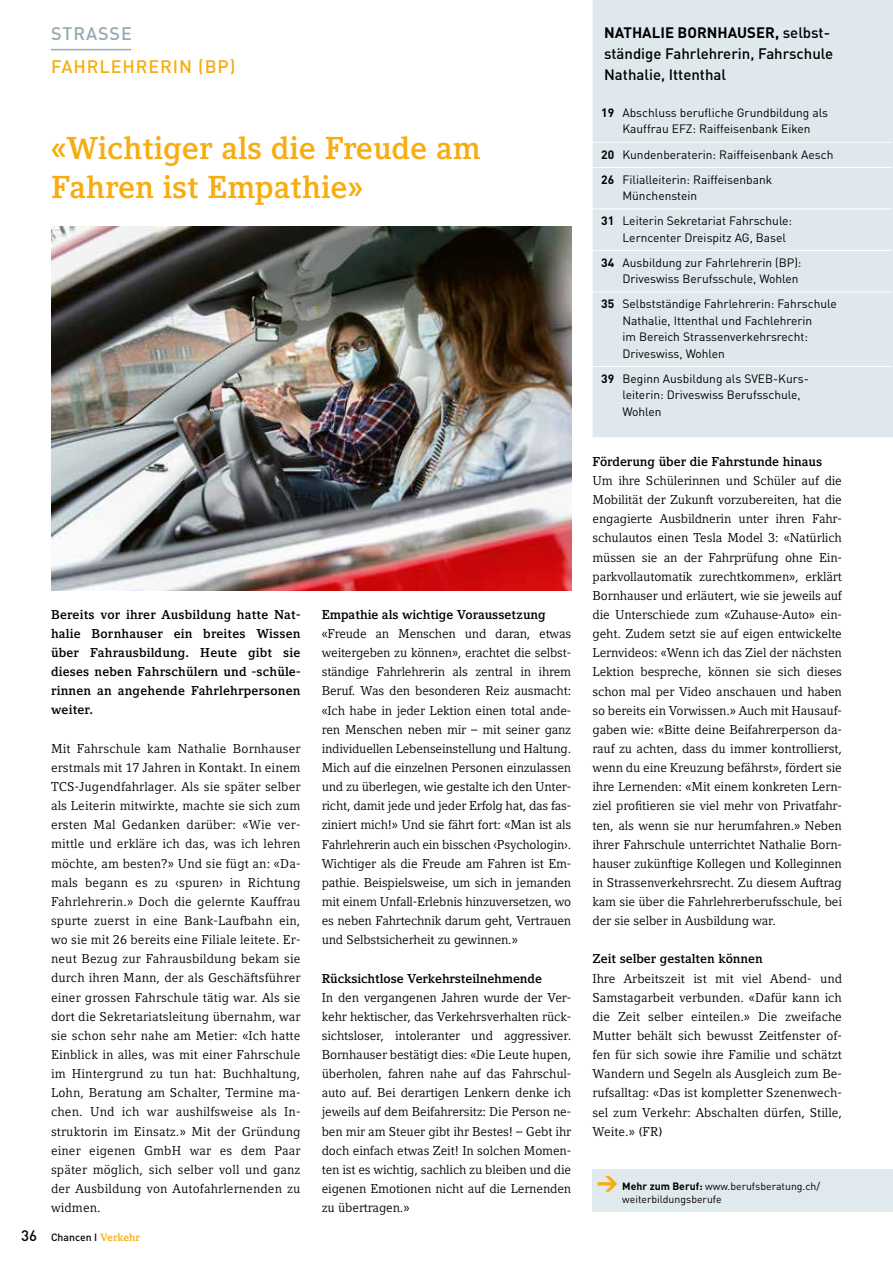
<style>
.page{position:relative;width:893px;height:1263px;background:#fff}
.page>*{position:absolute;margin:0;border:0;box-sizing:border-box;transform-origin:0 0}
.t1{font:700 31.5px/38.2px "Compatil Letter LT";color:#f7ad11}
.t2{font:500 18px "DIN";letter-spacing:.05em;color:#f7ad11}
.t3{font:500 18px "DIN";letter-spacing:.05em;color:#98a9b1}
.t4{font:500 15px/21px "DIN";color:#000}
.t5{font:12.75px/19.2px "Compatil Letter LT";letter-spacing:-.01em;color:#000;text-align:justify}
.t6{font:700 12.75px/19.2px "Compatil Letter LT";color:#000;text-align:justify}
.t7{font:12px/16.5px "DIN";color:#000}
.t8{font:10.5px/13.5px "DIN";color:#000}
.t9{font:500 10.5px "DIN";color:#000}
.s1{font-size:15px}
.s2{font-family:"Compatil Letter LT";font-weight:700;color:#f7ad11}
.s3{font-weight:700}
.s4{font-weight:900;font-size:21px;color:#f7ad11}
</style>
<div class="page">
<div style="left:592px;top:1169px;width:301px;height:43px;background:#e0e9ed"></div>
<img style="left:51px;top:226px;width:520px;height:364px">
<hr style="left:51px;top:49px;width:80px;height:1px;background:#98a9b1">
<div style="left:593px;top:0;width:300px;height:437px;background:#dfe8ec"></div>
<hr style="left:593px;top:142px;width:299px;height:1px;background:#fff">
<hr style="left:593px;top:167px;width:299px;height:1px;background:#fff">
<hr style="left:593px;top:208px;width:299px;height:1px;background:#fff">
<hr style="left:593px;top:250px;width:299px;height:1px;background:#fff">
<hr style="left:593px;top:291px;width:299px;height:1px;background:#fff">
<hr style="left:593px;top:366px;width:299px;height:1px;background:#fff">
<h2 class="t3" style="left:51px;top:22px;width:82px">STRASSE</h2>
<h2 class="t2" style="left:51px;top:55px;width:186px">FAHRLEHRERIN (BP)</h2>
<h1 class="t1" style="left:51px;top:129px;width:431px">«Wichtiger als die Freude am<br>Fahren ist Empathie»</h1>
<p class="t6" style="left:51px;top:605px;width:251px">Bereits vor ihrer Ausbildung hatte Nat&shy;halie Bornhauser ein breites Wissen über Fahrausbildung. Heute gibt sie dieses neben Fahrschülern und -schüle&shy;rinnen an angehende Fahrlehrpersonen weiter.</p>
<p class="t5" style="left:51px;top:739px;width:251px">Mit Fahrschule kam Nathalie Bornhauser erstmals mit 17 Jahren in Kontakt. In einem TCS-Jugendfahrlager. Als sie später selber als Leiterin mitwirkte, machte sie sich zum ersten Mal Gedanken darüber: «Wie ver&shy;mittle und erkläre ich das, was ich lehren möchte, am besten?» Und sie fügt an: «Da&shy;mals begann es zu ‹spuren› in Richtung Fahrlehrerin.» Doch die gelernte Kauffrau spurte zuerst in eine Bank-Laufbahn ein, wo sie mit 26 bereits eine Filiale leitete. Er&shy;neut Bezug zur Fahrausbildung bekam sie durch ihren Mann, der als Geschäftsführer einer grossen Fahrschule tätig war. Als sie dort die Sekretariatsleitung übernahm, war sie schon sehr nahe am Metier: «Ich hatte Einblick in alles, was mit einer Fahrschule im Hintergrund zu tun hat: Buchhaltung, Lohn, Beratung am Schalter, Termine ma&shy;chen. Und ich war aushilfsweise als In&shy;struktorin im Einsatz.» Mit der Gründung einer eigenen GmbH war es dem Paar später möglich, sich selber voll und ganz der Ausbildung von Autofahrlernenden zu widmen.</p>
<p class="t9" style="left:21px;top:1230px;width:120px"><span class="s1">36</span> Chancen I <span class="s2">Verkehr</span></p>
<p class="t6" style="left:322px;top:605px;width:225px">Empathie als wichtige Voraussetzung</p>
<p class="t5" style="left:322px;top:624px;width:251px">«Freude an Menschen und daran, etwas weitergeben zu können», erachtet die selbst&shy;ständige Fahrlehrerin als zentral in ihrem Beruf. Was den besonderen Reiz ausmacht: «Ich habe in jeder Lektion einen total ande&shy;ren Menschen neben mir – mit seiner ganz individuellen Lebenseinstellung und Haltung.<br>Mich auf die einzelnen Personen einzulassen und zu überlegen, wie gestalte ich den Unter&shy;richt, damit jede und jeder Erfolg hat, das fas&shy;ziniert mich!» Und sie fährt fort: «Man ist als Fahrlehrerin auch ein bisschen ‹Psychologin›.<br>Wichtiger als die Freude am Fahren ist Em&shy;pathie. Beispielsweise, um sich in jemanden mit einem Unfall-Erlebnis hinzuversetzen, wo es neben Fahrtechnik darum geht, Vertrauen und Selbstsicherheit zu gewinnen.»</p>
<p class="t6" style="left:322px;top:968px;width:222px">Rücksichtlose Verkehrsteilnehmende</p>
<p class="t5" style="left:322px;top:987px;width:251px">In den vergangenen Jahren wurde der Ver&shy;kehr hektischer, das Verkehrsverhalten rück&shy;sichtsloser, intoleranter und aggressiver.<br>Bornhauser bestätigt dies: «Die Leute hupen, überholen, fahren nahe auf das Fahrschul&shy;auto auf. Bei derartigen Lenkern denke ich jeweils auf dem Beifahrersitz: Die Person ne&shy;ben mir am Steuer gibt ihr Bestes! – Gebt ihr doch einfach etwas Zeit! In solchen Momen&shy;ten ist es wichtig, sachlich zu bleiben und die eigenen Emotionen nicht auf die Lernenden zu übertragen.»</p>
<p class="t4" style="left:604px;top:21px;width:231px"><span class="s3">NATHALIE BORNHAUSER,</span> selbst&shy;ständige Fahrlehrerin, Fahrschule<br>Nathalie, Ittenthal</p>
<p class="t7" style="left:601px;top:104px;width:229px;text-align:center"><span class="s3">19</span> Abschluss berufliche Grundbildung als<br>Kauffrau EFZ: Raiffeisenbank Eiken</p>
<p class="t7" style="left:601px;top:141px;width:234px;line-height:25px"><span class="s3">20</span> Kundenberaterin: Raiffeisenbank Aesch<br><span class="s3">26</span> Filialleiterin: Raiffeisenbank</p>
<p class="t7" style="left:601px;top:183px;width:193px;line-height:25px;text-indent:21px">Münchenstein<br><span class="s3">31</span> Leiterin Sekretariat Fahrschule:</p>
<p class="t7" style="left:601px;top:224px;width:202px;line-height:25px;text-align:center">Lerncenter Dreispitz AG, Basel<br><span class="s3">34</span> Ausbildung zur Fahrlehrerin (BP):</p>
<p class="t7" style="left:601px;top:266px;width:237px;line-height:25px;text-indent:21px">Driveswiss Berufsschule, Wohlen<br><span class="s3">35</span> Selbstständige Fahrlehrerin: Fahrschule</p>
<p class="t7" style="left:622px;top:312px;width:191px">Nathalie, Ittenthal und Fachlehrerin im Bereich Strassenverkehrsrecht:<br>Driveswiss, Wohlen</p>
<p class="t7" style="left:622px;top:370px;width:186px;text-indent:-21px"><span class="s3">39</span> Beginn Ausbildung als SVEB-Kurs&shy;leiterin: Driveswiss Berufsschule,<br>Wohlen</p>
<p class="t6" style="left:592px;top:452px;width:231px">Förderung über die Fahrstunde hinaus</p>
<p class="t5" style="left:592px;top:471px;width:251px">Um ihre Schülerinnen und Schüler auf die Mobilität der Zukunft vorzubereiten, hat die engagierte Ausbildnerin unter ihren Fahr&shy;schulautos einen Tesla Model 3: «Natürlich müssen sie an der Fahrprüfung ohne Ein&shy;parkvollautomatik zurechtkommen», erklärt Bornhauser und erläutert, wie sie jeweils auf die Unterschiede zum «Zuhause-Auto» ein&shy;geht. Zudem setzt sie auf eigen entwickelte Lernvideos: «Wenn ich das Ziel der nächsten Lektion bespreche, können sie sich dieses schon mal per Video anschauen und haben so bereits ein Vorwissen.» Auch mit Hausauf&shy;gaben wie: «Bitte deine Beifahrerperson da&shy;rauf zu achten, dass du immer kontrollierst, wenn du eine Kreuzung befährst», fördert sie ihre Lernenden: «Mit einem konkreten Lern&shy;ziel profitieren sie viel mehr von Privatfahr&shy;ten, als wenn sie nur herumfahren.» Neben ihrer Fahrschule unterrichtet Nathalie Born&shy;hauser zukünftige Kollegen und Kolleginnen in Strassenverkehrsrecht. Zu diesem Auftrag kam sie über die Fahrlehrerberufsschule, bei der sie selber in Ausbildung war.</p>
<p class="t6" style="left:592px;top:949px;width:172px">Zeit selber gestalten können</p>
<p class="t5" style="left:592px;top:968px;width:251px">Ihre Arbeitszeit ist mit viel Abend- und Samstagarbeit verbunden. «Dafür kann ich die Zeit selber einteilen.» Die zweifache Mutter behält sich bewusst Zeitfenster of&shy;fen für sich sowie ihre Familie und schätzt Wandern und Segeln als Ausgleich zum Be&shy;rufsalltag: «Das ist kompletter Szenenwech&shy;sel zum Verkehr: Abschalten dürfen, Stille, Weite.» (FR)</p>
<p class="t8" style="left:622px;top:1179px;width:199px;text-indent:-26px"><span class="s4">&gt;</span> <span class="s3">Mehr zum Beruf:</span> www.berufsberatung.ch/ weiterbildungsberufe</p>
</div>
